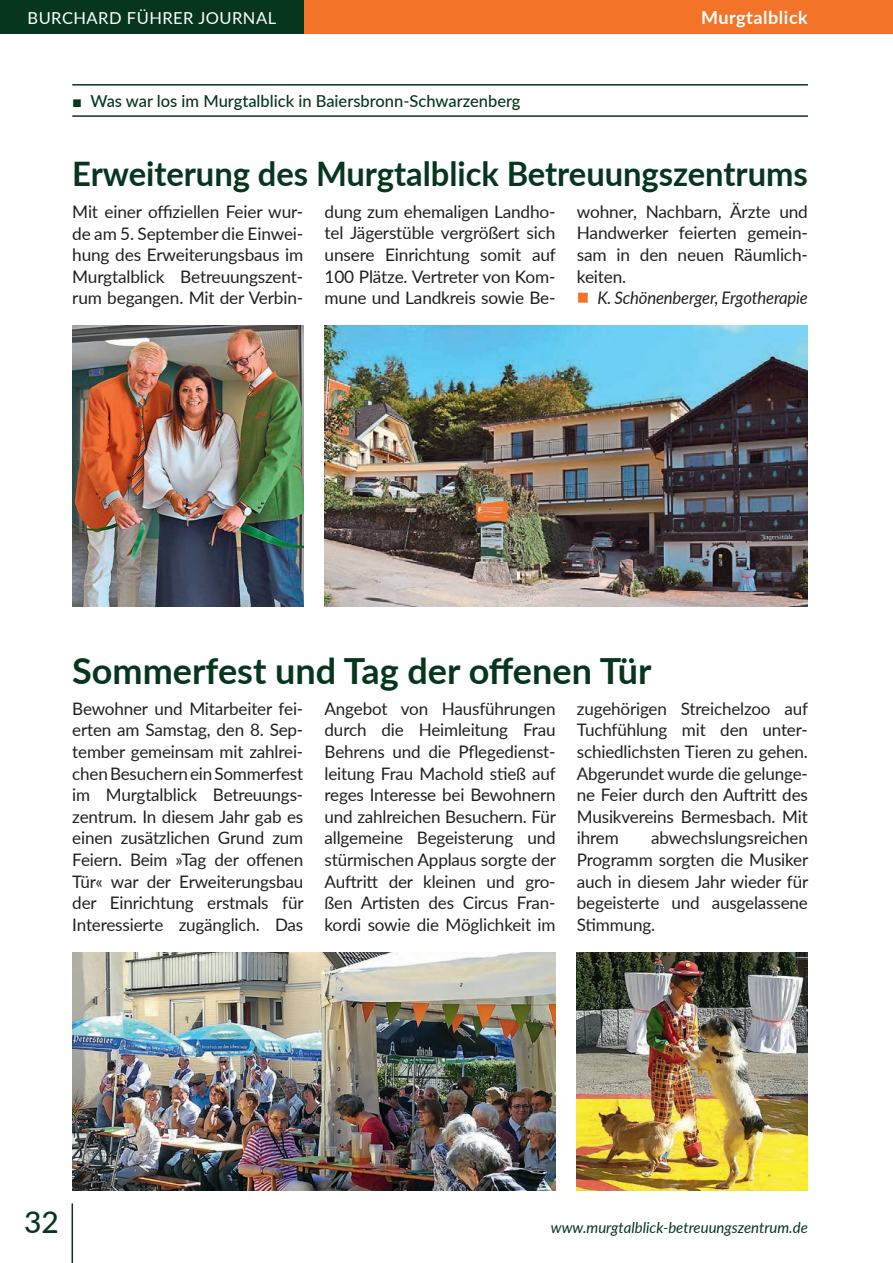
<style>
.page{position:relative;width:893px;height:1263px;background:#fff}
.page>*{position:absolute;margin:0;border:0;box-sizing:border-box;transform-origin:0 0}
.t1{font:700 36px "Lato";color:#06371e}
.t2{font:700 33.75px "Lato";color:#06371e}
.t3{font:500 30px "Lato";color:#06371e}
.t4{font:700 18px "Lato";letter-spacing:.03em;color:#fff}
.t5{font:17.25px/21.6px "Lato";letter-spacing:-.01em;color:#231f20;text-align:justify}
.t6{font:italic 17.25px "Lato";letter-spacing:-.01em;color:#231f20}
.t7{font:500 16.5px "Lato";color:#06371e}
.t8{font:16.5px "Lato";letter-spacing:.03em;color:#fff}
.t9{font:italic 15px "Lato";color:#06371e}
.s1{font-family:"Arial";font-weight:400}
.s2{color:#f37328}
</style>
<div class="page">
<hr style="left:72px;top:1203px;width:1px;height:60px;background:#06371e">
<div style="left:0;top:0;width:893px;height:34px;background:#f37328"></div>
<div style="left:0;top:0;width:303px;height:34px;background:#06371e"></div>
<hr style="left:72px;top:84px;width:736px;height:2px;background:#06371e">
<hr style="left:72px;top:115px;width:736px;height:2px;background:#06371e">
<img style="left:72px;top:326px;width:231px;height:281px">
<img style="left:325px;top:326px;width:483px;height:281px">
<img style="left:72px;top:952px;width:484px;height:238px">
<img style="left:577px;top:952px;width:231px;height:238px">
<p class="t8" style="left:28px;top:6px;width:250px">BURCHARD FÜHRER JOURNAL</p>
<p class="t7" style="left:72px;top:89px;width:450px"><span class="s1">■</span> Was war los im Murgtalblick in Baiersbronn-Schwarzenberg</p>
<p class="t4" style="left:701px;top:4px;width:108px">Murgtalblick</p>
<h2 class="t2" style="left:72px;top:149px;width:737px">Erweiterung des Murgtalblick Betreuungszentrums</h2>
<p class="t5" style="left:72px;top:200px;width:233px">Mit einer offiziellen Feier wur&shy;de am 5. September die Einwei&shy;hung des Erweiterungsbaus im Murgtalblick Betreuungszent&shy;rum begangen. Mit der Verbin-</p>
<p class="t5" style="left:325px;top:200px;width:233px">dung zum ehemaligen Landho&shy;tel Jägerstüble vergrößert sich unsere Einrichtung somit auf 100 Plätze. Vertreter von Kom&shy;mune und Landkreis sowie Be-</p>
<p class="t5" style="left:577px;top:200px;width:233px;text-align:left">wohner, Nachbarn, Ärzte und<br>Handwerker feierten gemein&shy;sam in den neuen Räumlich&shy;keiten.</p>
<p class="t6" style="left:577px;top:286px;width:232px"><span class="s2">■</span> K. Schönenberger, Ergotherapie</p>
<h1 class="t1" style="left:72px;top:645px;width:581px">Sommerfest und Tag der offenen Tür</h1>
<p class="t5" style="left:72px;top:697px;width:233px">Bewohner und Mitarbeiter fei&shy;erten am Samstag, den 8. Sep&shy;tember gemeinsam mit zahlrei&shy;chen Besuchern ein Sommerfest im Murgtalblick Betreuungs&shy;zentrum. In diesem Jahr gab es einen zusätzlichen Grund zum Feiern. Beim »Tag der offenen Tür« war der Erweiterungsbau der Einrichtung erstmals für Interessierte zugänglich. Das</p>
<p class="t5" style="left:325px;top:697px;width:233px">Angebot von Hausführungen durch die Heimleitung Frau Behrens und die Pflegedienst&shy;leitung Frau Machold stieß auf reges Interesse bei Bewohnern und zahlreichen Besuchern. Für allgemeine Begeisterung und stürmischen Applaus sorgte der Auftritt der kleinen und gro&shy;ßen Artisten des Circus Fran&shy;kordi sowie die Möglichkeit im</p>
<p class="t5" style="left:577px;top:697px;width:233px">zugehörigen Streichelzoo auf Tuchfühlung mit den unter&shy;schiedlichsten Tieren zu gehen.<br>Abgerundet wurde die gelunge&shy;ne Feier durch den Auftritt des Musikvereins Bermesbach. Mit ihrem</p>
<p class="t5" style="left:577px;top:826px;width:233px;text-indent:74px">abwechslungsreichen Programm sorgten die Musiker auch in diesem Jahr wieder für begeisterte und ausgelassene Stimmung.</p>
<h3 class="t3" style="left:24px;top:1201px;width:36px">32</h3>
<p class="t9" style="left:551px;top:1216px;width:259px">www.murgtalblick-betreuungszentrum.de</p>
</div>
